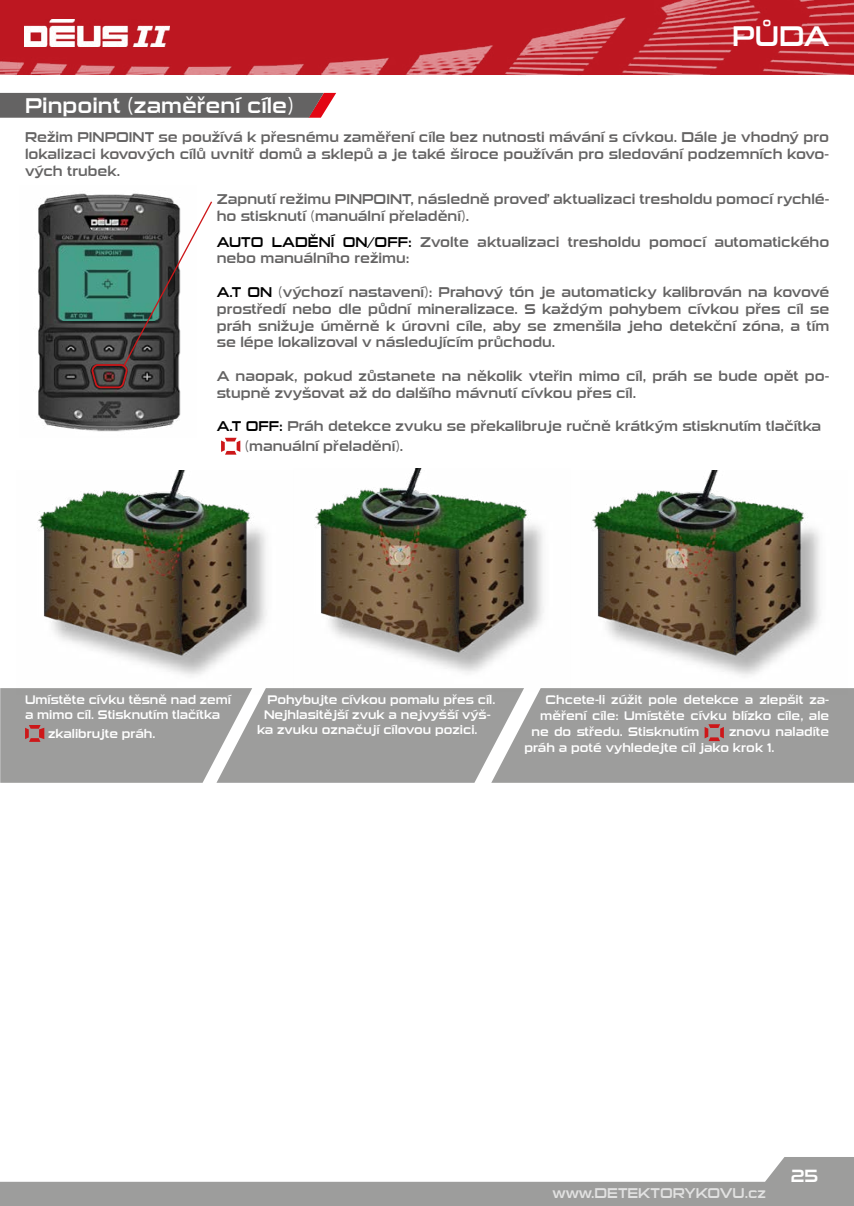
<style>
.page{position:relative;width:854px;height:1206px;background:#fff}
.page>*{position:absolute;margin:0;border:0;box-sizing:border-box;transform-origin:0 0}
.t1{font:28px "Sui Generis Rg";color:#fff}
.t2{font:21px "Sui Generis Rg";color:#fff}
.t3{font:17.5px "Sui Generis Rg";color:#fff}
.t4{font:14px/16.8px "Sui Generis Rg";color:#646363}
.t5{font:14px "Sui Generis Rg";color:#fff}
.t6{font:12.25px/14.7px "Sui Generis Rg";color:#fff}
.s1{color:#000}
</style>
<div class="page">
<svg style="left:0;top:1157px;width:853px;height:48px;fill:#9d9d9c"></svg>
<img style="left:0;top:0;width:853px;height:75px">
<img style="left:25px;top:19px;width:144px;height:28px">
<svg style="left:0;top:93px;width:336px;height:25px;background:#6d6465"></svg>
<img style="left:38px;top:193px;width:143px;height:239px">
<div style="left:0;top:688px;width:853px;height:94px;background:#9d9d9c"></div>
<img style="left:17px;top:471px;width:276px;height:223px">
<img style="left:293px;top:468px;width:277px;height:224px">
<img style="left:570px;top:471px;width:277px;height:223px">
<svg style="left:221px;top:438px;width:19px;height:16px"></svg>
<img style="left:61px;top:247px;width:29px;height:73px">
<svg style="left:90px;top:200px;width:122px;height:189px"></svg>
<h2 class="t2" style="left:25px;top:93px;width:270px">Pinpoint (zaměření cíle)</h2>
<h1 class="t1" style="left:731px;top:20px;width:99px">PŮDA</h1>
<p class="t4" style="left:25px;top:129px;width:805px;text-align:justify">Režim PINPOINT se používá k přesnému zaměření cíle bez nutnosti mávání s cívkou. Dále je vhodný pro lokalizaci kovových cílů uvnitř domů a sklepů a je také široce používán pro sledování podzemních kovo&shy;vých trubek.</p>
<p class="t4" style="left:217px;top:191px;width:614px">Zapnutí režimu PINPOINT, následně proveď aktualizaci tresholdu pomocí rychlé&shy;ho stisknutí (manuální přeladění).</p>
<p class="t4" style="left:217px;top:233px;width:614px"><span class="s1">AUTO LADĚNÍ ON/OFF:</span> Zvolte aktualizaci tresholdu pomocí automatického nebo manuálního režimu:</p>
<p class="t4" style="left:217px;top:284px;width:614px;text-align:justify"><span class="s1">A.T ON</span> (výchozí nastavení): Prahový tón je automaticky kalibrován na kovové prostředí nebo dle půdní mineralizace. S každým pohybem cívkou přes cíl se práh snižuje úměrně k úrovni cíle, aby se zmenšila jeho detekční zóna, a tím se lépe lokalizoval v následujícím průchodu.</p>
<p class="t4" style="left:217px;top:368px;width:614px">A naopak, pokud zůstanete na několik vteřin mimo cíl, práh se bude opět po&shy;stupně zvyšovat až do dalšího mávnutí cívkou přes cíl.</p>
<p class="t4" style="left:244px;top:417px;width:578px;line-height:19.6px;text-indent:-28px"><span class="s1">A.T OFF:</span> Práh detekce zvuku se překalibruje ručně krátkým stisknutím tlačítka (manuální přeladění).</p>
<p class="t6" style="left:25px;top:693px;width:207px">Umístěte cívku těsně nad zemí a mimo cíl. Stisknutím tlačítka</p>
<p class="t6" style="left:48px;top:727px;width:109px">zkalibrujte práh.</p>
<p class="t6" style="left:267px;top:693px;width:229px">Pohybujte cívkou pomalu přes cíl.</p>
<p class="t6" style="left:264px;top:707px;width:228px">Nejhlasitější zvuk a nejvyšší výš-</p>
<p class="t6" style="left:257px;top:722px;width:222px">ka zvuku označují cílovou pozici.</p>
<p class="t6" style="left:545px;top:693px;width:285px">Chcete-li zúžit pole detekce a zlepšit za-</p>
<p class="t6" style="left:540px;top:708px;width:290px">měření cíle: Umístěte cívku blízko cíle, ale</p>
<p class="t6" style="left:531px;top:724px;width:169px">ne do středu. Stisknutím</p>
<p class="t6" style="left:524px;top:724px;width:306px;line-height:15.8px;text-indent:205px">znovu naladíte práh a poté vyhledejte cíl jako krok 1.</p>
<p class="t5" style="left:552px;top:1185px;width:215px">www.DETEKTORYKOVU.cz</p>
<p class="t3" style="left:790px;top:1166px;width:29px">25</p>
</div>
